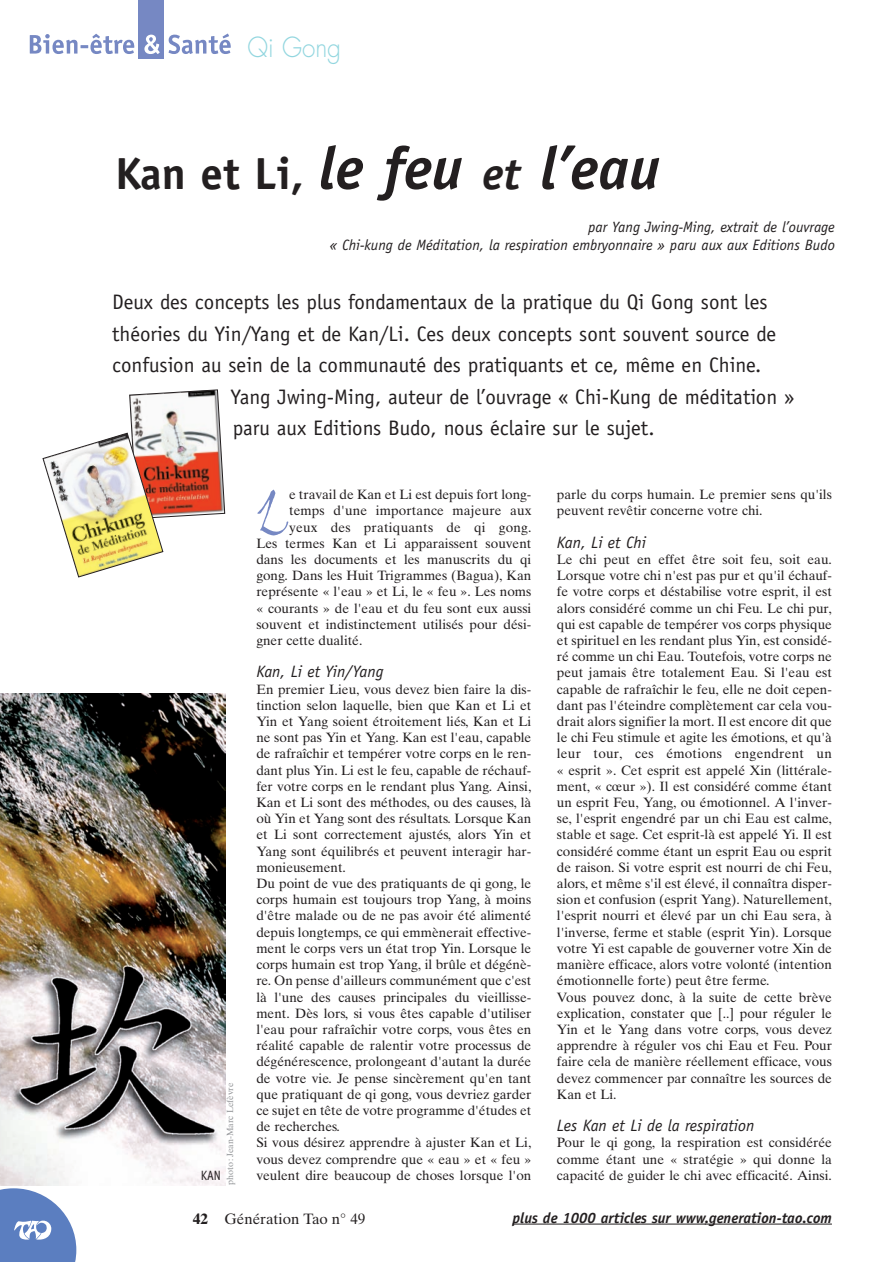
<style>
.page{position:relative;width:892px;height:1262px;background:#fff}
.page>*{position:absolute;margin:0;border:0;box-sizing:border-box;transform-origin:0 0}
.t1{font:61.95px "Bergell Plain";color:#7688c3}
.t2{font:italic 700 60px "Officina Sans";color:#231f20}
.t3{font:300 27px "Futura";color:#92d6df;scale:.9 1}
.t4{font:21px "Officina Sans";color:#231f20}
.t5{font:italic 16.5px "Officina Sans";color:#231f20}
.t6{font:italic 15px/18px "Officina Sans";color:#231f20;text-align:right}
.t7{font:italic 700 15px "Officina Sans";color:#231f20}
.t8{font:15px "Times Ten";color:#231f20}
.t9{font:13.5px/16.2px "Times Ten";color:#231f20}
.t10{font:13.5px "Times Ten";letter-spacing:.02em;color:#231f20}
.t11{font:13.5px "Officina Sans";color:#231f20;scale:.9 1}
.t12{font:9px "Times Ten";color:#939598}
.s1{font-style:normal;font-size:45px}
.s2{font-size:45px}
.s3{font-weight:700}
</style>
<div class="page">
<svg style="left:0;top:1188px;width:76px;height:74px"></svg>
<hr style="left:512px;top:1224px;width:194px;height:1px;background:#231f20">
<hr style="left:705px;top:1224px;width:39px;height:1px;background:#231f20">
<hr style="left:743px;top:1224px;width:44px;height:1px;background:#231f20">
<hr style="left:787px;top:1224px;width:45px;height:1px;background:#231f20">
<div style="left:139px;top:0;width:25px;height:59px;background:#7688c3"></div>
<svg style="left:30px;top:34px;width:104px;height:20px"></svg>
<svg style="left:144px;top:35px;width:16px;height:19px"></svg>
<svg style="left:169px;top:34px;width:62px;height:20px"></svg>
<img style="left:0;top:694px;width:225px;height:491px">
<img style="left:42px;top:389px;width:183px;height:189px">
<p class="t3" style="left:247px;top:35px;width:106px">Qi Gong</p>
<p class="t2" style="left:115px;top:145px;width:547px"><span class="s1">Kan et Li,</span> le feu <span class="s2">et</span> l’eau</p>
<p class="t6" style="left:329px;top:219px;width:507px">par Yang Jwing-Ming, extrait de l’ouvrage<br>« Chi-kung de Méditation, la respiration embryonnaire » paru aux aux Editions Budo</p>
<p class="t4" style="left:112px;top:294px;width:657px">Deux des concepts les plus fondamentaux de la pratique du Qi Gong sont les</p>
<p class="t4" style="left:112px;top:326px;width:666px">théories du Yin/Yang et de Kan/Li. Ces deux concepts sont souvent source de</p>
<p class="t4" style="left:112px;top:357px;width:651px">confusion au sein de la communauté des pratiquants et ce, même en Chine.</p>
<p class="t4" style="left:231px;top:389px;width:565px">Yang Jwing-Ming, auteur de l’ouvrage « Chi-Kung de méditation »</p>
<p class="t4" style="left:233px;top:420px;width:423px">paru aux Editions Budo, nous éclaire sur le sujet.</p>
<p class="t12" style="left:227px;top:1185px;width:104px;rotate:-90deg">photo : Jean-Marc Lefèvre</p>
<p class="t11" style="left:201px;top:1170px;width:24px">KAN</p>
<p class="t1" style="left:256px;top:485px;width:34px">L</p>
<p class="t9" style="left:289px;top:488px;width:244px">e travail de Kan et Li est depuis fort long-</p>
<p class="t9" style="left:289px;top:504px;width:244px">temps d'une importance majeure aux</p>
<p class="t10" style="left:289px;top:522px;width:244px">yeux des pratiquants de qi gong.</p>
<p class="t9" style="left:256px;top:536px;width:277px">Les termes Kan et Li apparaissent souvent</p>
<p class="t9" style="left:256px;top:553px;width:277px">dans les documents et les manuscrits du qi</p>
<p class="t9" style="left:256px;top:569px;width:276px">gong. Dans les Huit Trigrammes (Bagua), Kan</p>
<p class="t9" style="left:256px;top:585px;width:276px">représente « l'eau » et Li, le « feu ». Les noms</p>
<p class="t9" style="left:256px;top:601px;width:277px">« courants » de l'eau et du feu sont eux aussi</p>
<p class="t9" style="left:256px;top:617px;width:277px">souvent et indistinctement utilisés pour dési-</p>
<p class="t9" style="left:256px;top:634px;width:108px">gner cette dualité.</p>
<p class="t5" style="left:256px;top:666px;width:128px">Kan, Li et Yin/Yang</p>
<p class="t9" style="left:256px;top:682px;width:277px">En premier Lieu, vous devez bien faire la dis&shy;tinction selon laquelle, bien que Kan et Li et Yin et Yang soient étroitement liés, Kan et Li ne sont pas Yin et Yang. Kan est l'eau, capable de rafraîchir et tempérer votre corps en le ren&shy;dant plus Yin. Li est le feu, capable de réchauf&shy;fer votre corps en le rendant plus Yang. Ainsi, Kan et Li sont des méthodes, ou des causes, là où Yin et Yang sont des résultats. Lorsque Kan et Li sont correctement ajustés, alors Yin et Yang sont équilibrés et peuvent interagir har&shy;monieusement.<br>Du point de vue des pratiquants de qi gong, le corps humain est toujours trop Yang, à moins d'être malade ou de ne pas avoir été alimenté depuis longtemps, ce qui emmènerait effective&shy;ment le corps vers un état trop Yin. Lorsque le corps humain est trop Yang, il brûle et dégénè&shy;re. On pense d'ailleurs communément que c'est là l'une des causes principales du vieillisse&shy;ment. Dès lors, si vous êtes capable d'utiliser l'eau pour rafraîchir votre corps, vous êtes en réalité capable de ralentir votre processus de dégénérescence, prolongeant d'autant la durée de votre vie. Je pense sincèrement qu'en tant que pratiquant de qi gong, vous devriez garder ce sujet en tête de votre programme d'études et de recherches.<br>Si vous désirez apprendre à ajuster Kan et Li, vous devez comprendre que « eau » et « feu » veulent dire beaucoup de choses lorsque l'on</p>
<p class="t9" style="left:557px;top:488px;width:277px">parle du corps humain. Le premier sens qu'ils peuvent revêtir concerne votre chi.</p>
<p class="t5" style="left:557px;top:536px;width:91px">Kan, Li et Chi</p>
<p class="t9" style="left:557px;top:553px;width:277px">Le chi peut en effet être soit feu, soit eau.<br>Lorsque votre chi n'est pas pur et qu'il échauf&shy;fe votre corps et déstabilise votre esprit, il est alors considéré comme un chi Feu. Le chi pur, qui est capable de tempérer vos corps physique et spirituel en les rendant plus Yin, est considé&shy;ré comme un chi Eau. Toutefois, votre corps ne peut jamais être totalement Eau. Si l'eau est capable de rafraîchir le feu, elle ne doit cepen&shy;dant pas l'éteindre complètement car cela vou&shy;drait alors signifier la mort. Il est encore dit que le chi Feu stimule et agite les émotions, et qu'à leur tour, ces émotions engendrent un « esprit ». Cet esprit est appelé Xin (littérale&shy;ment, « cœur »). Il est considéré comme étant un esprit Feu, Yang, ou émotionnel. A l'inver&shy;se, l'esprit engendré par un chi Eau est calme, stable et sage. Cet esprit-là est appelé Yi. Il est considéré comme étant un esprit Eau ou esprit de raison. Si votre esprit est nourri de chi Feu, alors, et même s'il est élevé, il connaîtra disper&shy;sion et confusion (esprit Yang). Naturellement, l'esprit nourri et élevé par un chi Eau sera, à l'inverse, ferme et stable (esprit Yin). Lorsque votre Yi est capable de gouverner votre Xin de manière efficace, alors votre volonté (intention émotionnelle forte) peut être ferme.<br>Vous pouvez donc, à la suite de cette brève explication, constater que [..] pour réguler le Yin et le Yang dans votre corps, vous devez apprendre à réguler vos chi Eau et Feu. Pour faire cela de manière réellement efficace, vous devez commencer par connaître les sources de Kan et Li.</p>
<p class="t5" style="left:557px;top:1119px;width:199px">Les Kan et Li de la respiration</p>
<p class="t9" style="left:557px;top:1136px;width:277px;text-align:justify">Pour le qi gong, la respiration est considérée comme étant une « stratégie » qui donne la capacité de guider le chi avec efficacité. Ainsi.</p>
<p class="t8" style="left:193px;top:1213px;width:174px"><span class="s3">42</span> Génération Tao n° 49</p>
<p class="t7" style="left:512px;top:1212px;width:321px">plus de 1000 articles sur www.generation-tao.com</p>
</div>
